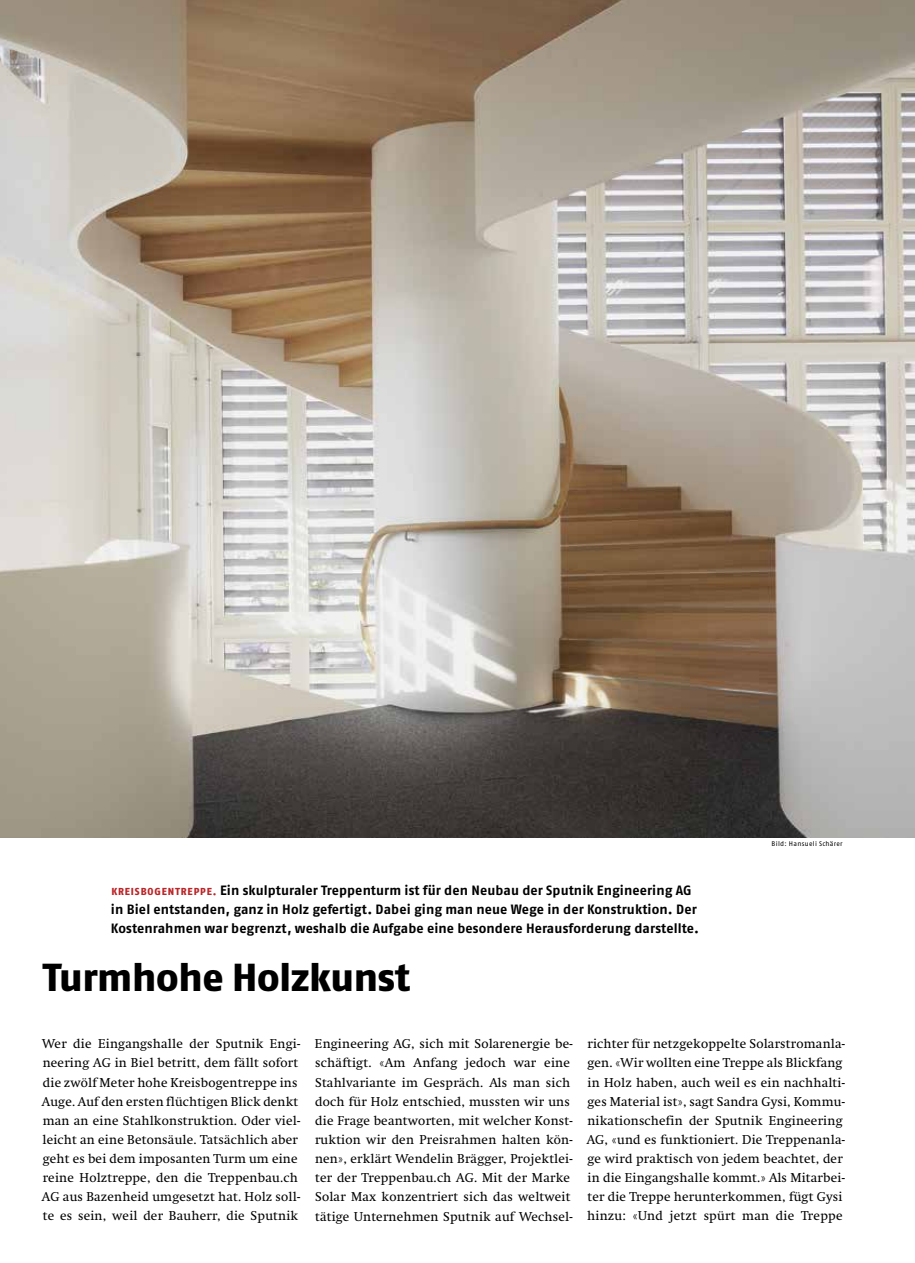
<style>
.page{position:relative;width:915px;height:1263px;background:#fff}
.page>*{position:absolute;margin:0;border:0;box-sizing:border-box;transform-origin:0 0}
.t1{font:800 39px "Fago OT";letter-spacing:-.01em;color:#000}
.t2{font:700 13.5px/19.2px "Fago OT";letter-spacing:.01em;color:#000}
.t3{font:12.75px/19.2px "Swift";letter-spacing:.02em;color:#000}
.t4{font:6.75px "Fago OT";letter-spacing:.045em;color:#000}
.s1{font-weight:800;font-size:10.2px;color:#ba2528}
</style>
<div class="page">
<img style="left:0;top:0;width:914px;height:838px">
<p class="t2" style="left:111px;top:881px;width:589px"><span class="s1">KREISBOGENTREPPE.</span> Ein skulpturaler Treppenturm ist für den Neubau der Sputnik Engineering AG in Biel entstanden, ganz in Holz gefertigt. Dabei ging man neue Wege in der Konstruktion. Der<br>Kostenrahmen war begrenzt, weshalb die Aufgabe eine besondere Herausforderung darstellte.</p>
<h1 class="t1" style="left:43px;top:954px;width:369px">Turmhohe Holzkunst</h1>
<p class="t4" style="left:771px;top:839px;width:73px">Bild: Hansueli Schärer</p>
<p class="t3" style="left:42px;top:1034px;width:260px">Wer die Eingangshalle der Sputnik Engi&shy;neering AG in Biel betritt, dem fällt sofort die zwölf Meter hohe Kreisbogentreppe ins Auge. Auf den ersten flüchtigen Blick denkt man an eine Stahlkonstruktion. Oder viel&shy;leicht an eine Betonsäule. Tatsächlich aber geht es bei dem imposanten Turm um eine reine Holztreppe, den die Treppenbau.ch AG aus Bazenheid umgesetzt hat. Holz soll&shy;te es sein, weil der Bauherr, die Sputnik</p>
<p class="t3" style="left:315px;top:1034px;width:259px">Engineering AG, sich mit Solarenergie be&shy;schäftigt. «Am Anfang jedoch war eine Stahlvariante im Gespräch. Als man sich doch für Holz entschied, mussten wir uns die Frage beantworten, mit welcher Konst&shy;ruktion wir den Preisrahmen halten kön&shy;nen», erklärt Wendelin Brägger, Projektlei&shy;ter der Treppenbau.ch AG. Mit der Marke Solar Max konzentriert sich das weltweit tätige Unternehmen Sputnik auf Wechsel-</p>
<p class="t3" style="left:586px;top:1034px;width:260px">richter für netzgekoppelte Solarstromanla&shy;gen. «Wir wollten eine Treppe als Blickfang in Holz haben, auch weil es ein nachhalti&shy;ges Material ist», sagt Sandra Gysi, Kommu&shy;nikationschefin der Sputnik Engineering AG, «und es funktioniert. Die Treppenanla&shy;ge wird praktisch von jedem beachtet, der in die Eingangshalle kommt.» Als Mitarbei&shy;ter die Treppe herunterkommen, fügt Gysi hinzu: «Und jetzt spürt man die Treppe</p>
</div>
